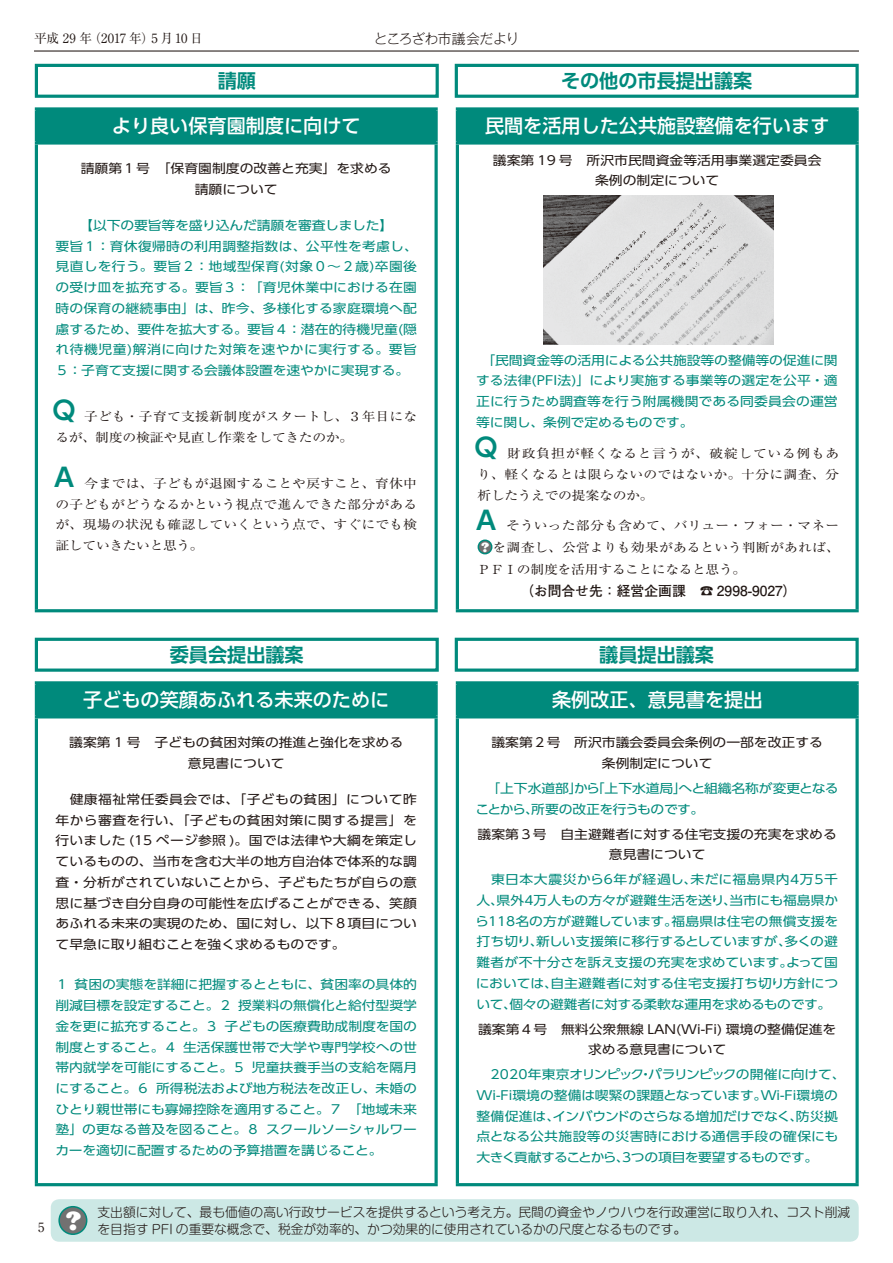
<style>
.page{position:relative;width:893px;height:1263px;background:#fff}
.page>*{position:absolute;margin:0;border:0;box-sizing:border-box;transform-origin:0 0}
.t1{font:900 27.9px "Cooper";color:#fff;scale:1.11 1}
.t2{font:700 25.5px "UD Shin Go Pro De";color:#008a7c}
.t3{font:500 19.2px "UD Shin Go Pro";color:#fff}
.t4{font:700 19.2px "UD Shin Go Pro De";color:#008a7c}
.t5{font:900 14.25px "Cooper";color:#fff;scale:1.11 1}
.t6{font:700 13.8px "Futo Go B101 Pr 6";color:#221815}
.t7{font:300 13.8px "Gothic MB101 Pr 6";letter-spacing:-.05em;color:#221815}
.t8{font:300 12.75px "Shin M Go Pro";color:#221815}
.t9{font:12.75px "Ryumin Pr 6";letter-spacing:.03em;color:#221815}
.t10{font:12.45px/20.7px "UD Shin Go Pro";letter-spacing:-.005em;color:#008a7c;scale:1.11 1}
.t11{font:12.45px/20.7px "UD Shin Go Pro";color:#221815;text-align:center;scale:1.11 1}
.t12{font:12.45px/20.7px "Ryumin Pr 6";letter-spacing:.005em;color:#221815;text-align:justify;scale:1.11 1}
.t13{font:12.45px/20.7px "UD Shin Go Pro";letter-spacing:.015em;color:#008a7c;scale:1.11 1}
.t14{font:12.45px/20.7px "UD Shin Go Pro";letter-spacing:-.025em;color:#008a7c;scale:1.11 1}
.t15{font:12.45px "Ryumin Pr 6";letter-spacing:-.025em;color:#221815;scale:1.11 1}
.t16{font:12.45px/20.7px "UD Shin Go Pro";letter-spacing:-.035em;color:#008a7c;scale:1.11 1}
.t17{font:12.45px "UD Shin Go Pro";letter-spacing:.045em;color:#008a7c;scale:1.11 1}
</style>
<div class="page">
<hr style="left:34px;top:50px;width:825px;height:2px;background:#221815">
<svg style="left:34px;top:50px;width:168px;height:65px"></svg>
<svg style="left:374px;top:50px;width:145px;height:2px"></svg>
<div style="left:36px;top:109px;width:400px;height:34px;background:#008a7c"></div>
<svg style="left:35px;top:107px;width:403px;height:4px;fill:#008a7c"></svg>
<hr style="left:35px;top:111px;width:3px;height:30px;background:#008a7c">
<svg style="left:436px;top:111px;width:2px;height:30px"></svg>
<svg style="left:35px;top:141px;width:403px;height:4px;fill:#008a7c"></svg>
<hr style="left:35px;top:145px;width:3px;height:464px;background:#008a7c">
<svg style="left:434px;top:145px;width:4px;height:464px"></svg>
<hr style="left:35px;top:609px;width:403px;height:3px;background:#008a7c">
<div style="left:36px;top:683px;width:400px;height:34px;background:#008a7c"></div>
<hr style="left:35px;top:681px;width:403px;height:3px;background:#008a7c">
<hr style="left:35px;top:684px;width:3px;height:31px;background:#008a7c">
<svg style="left:436px;top:684px;width:2px;height:31px"></svg>
<hr style="left:35px;top:715px;width:403px;height:3px;background:#008a7c">
<hr style="left:35px;top:718px;width:3px;height:465px;background:#008a7c">
<svg style="left:434px;top:718px;width:4px;height:465px"></svg>
<hr style="left:35px;top:1183px;width:403px;height:3px;background:#008a7c">
<div style="left:457px;top:683px;width:400px;height:34px;background:#008a7c"></div>
<hr style="left:456px;top:681px;width:403px;height:3px;background:#008a7c">
<hr style="left:456px;top:684px;width:3px;height:31px;background:#008a7c">
<svg style="left:857px;top:684px;width:2px;height:31px"></svg>
<hr style="left:456px;top:715px;width:403px;height:3px;background:#008a7c">
<hr style="left:456px;top:718px;width:3px;height:465px;background:#008a7c">
<svg style="left:855px;top:718px;width:4px;height:465px"></svg>
<hr style="left:456px;top:1183px;width:403px;height:3px;background:#008a7c">
<div style="left:457px;top:109px;width:400px;height:34px;background:#008a7c"></div>
<svg style="left:456px;top:107px;width:403px;height:4px;fill:#008a7c"></svg>
<hr style="left:456px;top:111px;width:3px;height:30px;background:#008a7c">
<svg style="left:857px;top:111px;width:2px;height:30px"></svg>
<svg style="left:456px;top:141px;width:403px;height:4px;fill:#008a7c"></svg>
<hr style="left:456px;top:145px;width:3px;height:464px;background:#008a7c">
<svg style="left:855px;top:145px;width:4px;height:464px"></svg>
<hr style="left:456px;top:609px;width:403px;height:3px;background:#008a7c">
<img style="left:543px;top:196px;width:230px;height:148px">
<div style="left:478px;top:540px;width:14px;height:14px;background:#727171;border-radius:50%"></div>
<div style="left:478px;top:539px;width:14px;height:15px;border:2px solid #008a7c;border-radius:50%"></div>
<div style="left:455px;top:64px;width:404px;height:34px;border:3px solid #008a7c"></div>
<div style="left:35px;top:64px;width:404px;height:34px;border:3px solid #008a7c"></div>
<div style="left:35px;top:638px;width:404px;height:34px;border:3px solid #008a7c"></div>
<div style="left:455px;top:638px;width:404px;height:34px;border:3px solid #008a7c"></div>
<div style="left:51px;top:1199px;width:808px;height:43px;background:#cce8e5;border-radius:9px"></div>
<div style="left:59px;top:1207px;width:28px;height:27px;background:#727171;border-radius:50%"></div>
<div style="left:58px;top:1206px;width:29px;height:29px;border:2px solid #008a7c;border-radius:50%"></div>
<p class="t9" style="left:88px;top:28px;width:67px">（2017 年）</p>
<p class="t9" style="left:34px;top:28px;width:60px">平成 29 年</p>
<p class="t9" style="left:152px;top:28px;width:53px">5月10日</p>
<p class="t7" style="left:374px;top:27px;width:147px">ところざわ市議会だより</p>
<h3 class="t4" style="left:218px;top:65px;width:40px">請願</h3>
<h3 class="t4" style="left:561px;top:65px;width:193px">その他の市長提出議案</h3>
<h3 class="t3" style="left:112px;top:110px;width:250px">より良い保育園制度に向けて</h3>
<h3 class="t3" style="left:485px;top:110px;width:346px">民間を活用した公共施設整備を行います</h3>
<p class="t11" style="left:81px;top:158px;width:282px">請願第１号　「保育園制度の改善と充実」を求める請願について</p>
<p class="t13" style="left:55px;top:214px;width:328px;text-indent:24px">【以下の要旨等を盛り込んだ請願を審査しました【<br>要旨１：育休復帰時の利用調整指数は、公平性を考慮し、見直しを行う。要旨２：地域型保育(対象０～２歳)卒園後の受け皿を拡充する。要旨３：「育児休業中における在園時の保育の継続事由」は、昨今、多様化する家庭環境へ配慮するため、要件を拡大する。要旨４：潜在的待機児童隠(れ待機児童)解消に向けた対策を速やかに実行する。要旨<br>５：子育て支援に関する会議体設置を速やかに実現する。</p>
<h2 class="t2" style="left:52px;top:390px;width:25px">Q</h2>
<p class="t12" style="left:55px;top:405px;width:327px">　　子ども・子育て支援新制度がスタートし、３年目になるが、制度の検証や見直し作業をしてきたのか。</p>
<h2 class="t2" style="left:54px;top:456px;width:22px">A</h2>
<p class="t12" style="left:55px;top:472px;width:327px">　　今までは、子どもが退園することや戻すこと、育休中の子どもがどうなるかという視点で進んできた部分があるが、現場の状況も確認していくという点で、すぐにでも検証していきたいと思う。</p>
<p class="t11" style="left:493px;top:149px;width:298px">議案第 19 号　所沢市民間資金等活用事業選定委員会条例の制定について</p>
<p class="t10" style="left:476px;top:349px;width:327px;text-align:justify;text-indent:5px">「民間資金等の活用による公共施設等の整備等の促進に関する法律(PFI法)」により実施する事業等の選定を公平・適正に行うため調査等を行う附属機関である同委員会の運営等に関し、条例で定めるものです。</p>
<p class="t12" style="left:477px;top:442px;width:328px">　　財政負担が軽くなると言うが、破綻している例もあり、軽くなるとは限らないのではないか。十分に調査、分析したうえでの提案なのか。</p>
<h2 class="t2" style="left:474px;top:427px;width:25px">Q</h2>
<h2 class="t2" style="left:476px;top:499px;width:22px">A</h2>
<p class="t12" style="left:478px;top:514px;width:328px;line-height:21.3px;text-align:right">　　そういった部分も含めて、バリュー・フォー・マネーを調査し、公営よりも効果があるという判断があれば、</p>
<p class="t5" style="left:481px;top:539px;width:8px">?</p>
<p class="t15" style="left:477px;top:560px;width:244px">ＰＦＩの制度を活用することになると思う。</p>
<p class="t6" style="left:520px;top:579px;width:167px">（お問合せ先：経営企画課</p>
<p class="t6" style="left:700px;top:579px;width:98px">☎ 2998-9027(</p>
<h3 class="t4" style="left:170px;top:639px;width:135px">委員会提出議案</h3>
<h3 class="t3" style="left:83px;top:684px;width:308px">子どもの笑顔あふれる未来のために</h3>
<p class="t11" style="left:69px;top:731px;width:302px">議案第 1 号　子どもの貧困対策の推進と強化を求める意見書について</p>
<p class="t11" style="left:56px;top:788px;width:327px;text-align:justify">　健康福祉常任委員会では、「子どもの貧困」について昨年から審査を行い、「子どもの貧困対策に関する提言」を行いました (15 ページ参照 )。国では法律や大綱を策定しているものの、当市を含む大半の地方自治体で体系的な調査・分析がされていないことから、子どもたちが自らの意思に基づき自分自身の可能性を広げることができる、笑顔あふれる未来の実現のため、国に対し、以下８項目について早急に取り組むことを強く求めるものです。</p>
<p class="t10" style="left:55px;top:974px;width:14px">１</p>
<p class="t10" style="left:75px;top:974px;width:310px">貧困の実態を詳細に把握するとともに、貧困率の具体的</p>
<p class="t10" style="left:238px;top:994px;width:163px">授業料の無償化と給付型奨学</p>
<p class="t10" style="left:225px;top:994px;width:175px;text-indent:-169px">削減目標を設定すること。２<br>子どもの医療費助成制度を国の</p>
<p class="t10" style="left:183px;top:1015px;width:212px;text-indent:-128px">金を更に拡充すること。３<br>生活保護世帯で大学や専門学校への世</p>
<p class="t10" style="left:55px;top:1036px;width:111px">制度とすること。４</p>
<p class="t10" style="left:156px;top:1057px;width:237px;text-indent:-101px">帯内就学を可能にすること。５<br>所得税法および地方税法を改正し、未婚の</p>
<p class="t10" style="left:252px;top:1057px;width:150px">児童扶養手当の支給を隔月</p>
<p class="t10" style="left:55px;top:1077px;width:87px">にすること。６</p>
<p class="t10" style="left:55px;top:1098px;width:327px">ひとり親世帯にも寡婦控除を適用すること。７「地域未来</p>
<p class="t10" style="left:266px;top:1119px;width:137px">スクールソーシャルワー</p>
<p class="t10" style="left:55px;top:1119px;width:296px">塾」の更なる普及を図ること。８<br>カーを適切に配置するための予算措置を講じること。</p>
<h3 class="t4" style="left:599px;top:639px;width:116px">議員提出議案</h3>
<h3 class="t3" style="left:552px;top:684px;width:212px">条例改正、意見書を提出</h3>
<p class="t11" style="left:491px;top:732px;width:300px">議案第２号　所沢市議会委員会条例の一部を改正する条例制定について</p>
<p class="t10" style="left:591px;top:777px;width:225px">「上下水道局へと組織名称が変更となる</p>
<p class="t10" style="left:481px;top:777px;width:109px">　「上下水道部から</p>
<p class="t16" style="left:476px;top:777px;width:208px;text-indent:93px">」<br>ことから所要の改正を行うものです。</p>
<p class="t10" style="left:525px;top:798px;width:14px">、</p>
<p class="t11" style="left:478px;top:823px;width:325px">議案第３号　自主避難者に対する住宅支援の充実を求める意見書について</p>
<p class="t17" style="left:690px;top:869px;width:134px">未だに福島県内4万5千</p>
<p class="t10" style="left:673px;top:777px;width:14px">」</p>
<p class="t10" style="left:497px;top:869px;width:309px;text-indent:-20px">　東日本大震災から6年が経過し、<br>県外4万人もの方々が避難生活を送り当市にも福島県か</p>
<p class="t10" style="left:723px;top:889px;width:14px">、</p>
<p class="t10" style="left:476px;top:889px;width:26px">人、</p>
<p class="t10" style="left:475px;top:910px;width:184px">ら118名の方が避難しています。</p>
<p class="t10" style="left:671px;top:910px;width:152px">福島県は住宅の無償支援を</p>
<p class="t10" style="left:476px;top:931px;width:286px">打ち切り新しい支援策に移行するとしていますが、</p>
<p class="t10" style="left:530px;top:931px;width:14px">、</p>
<p class="t10" style="left:785px;top:931px;width:50px">多くの避</p>
<p class="t10" style="left:550px;top:952px;width:261px;text-indent:-74px">難者が不十分さを訴え支援の充実を求めています。<br>自主避難者に対する住宅支援打ち切り方針につ</p>
<p class="t10" style="left:786px;top:952px;width:48px">よって国</p>
<p class="t14" style="left:509px;top:972px;width:291px;text-indent:-33px">においては、<br>個々の避難者に対する柔軟な運用を求めるものです。</p>
<p class="t10" style="left:476px;top:993px;width:38px">いて、</p>
<p class="t11" style="left:478px;top:1018px;width:324px">議案第４号　無料公衆無線 LAN(Wi-Fi) 環境の整備促進を求める意見書について</p>
<p class="t10" style="left:476px;top:1064px;width:334px">　2020年東京オリンピックパラリンピックの開催に向けて、</p>
<p class="t10" style="left:639px;top:1064px;width:14px">・</p>
<p class="t10" style="left:552px;top:1084px;width:259px;text-indent:-76px">Wi-Fi環境の整備は喫緊の課題となっています。<br>インバウンドのさらなる増加だけでなく防災拠</p>
<p class="t10" style="left:789px;top:1105px;width:14px">、</p>
<p class="t10" style="left:761px;top:1084px;width:71px">Wi-Fi環境の</p>
<p class="t10" style="left:476px;top:1105px;width:327px">整備促進は、<br>点となる公共施設等の災害時における通信手段の確保にも大きく貢献することから 3、つの項目を要望するものです。</p>
<p class="t9" style="left:38px;top:1217px;width:8px">5</p>
<p class="t8" style="left:98px;top:1202px;width:754px">支出額に対して、最も価値の高い行政サービスを提供するという考え方。民間の資金やノウハウを行政運営に取り入れ、コスト削減</p>
<h1 class="t1" style="left:66px;top:1204px;width:15px">?</h1>
<p class="t8" style="left:98px;top:1219px;width:590px">を目指す PFI の重要な概念で、税金が効率的、かつ効果的に使用されているかの尺度となるものです。</p>
</div>
